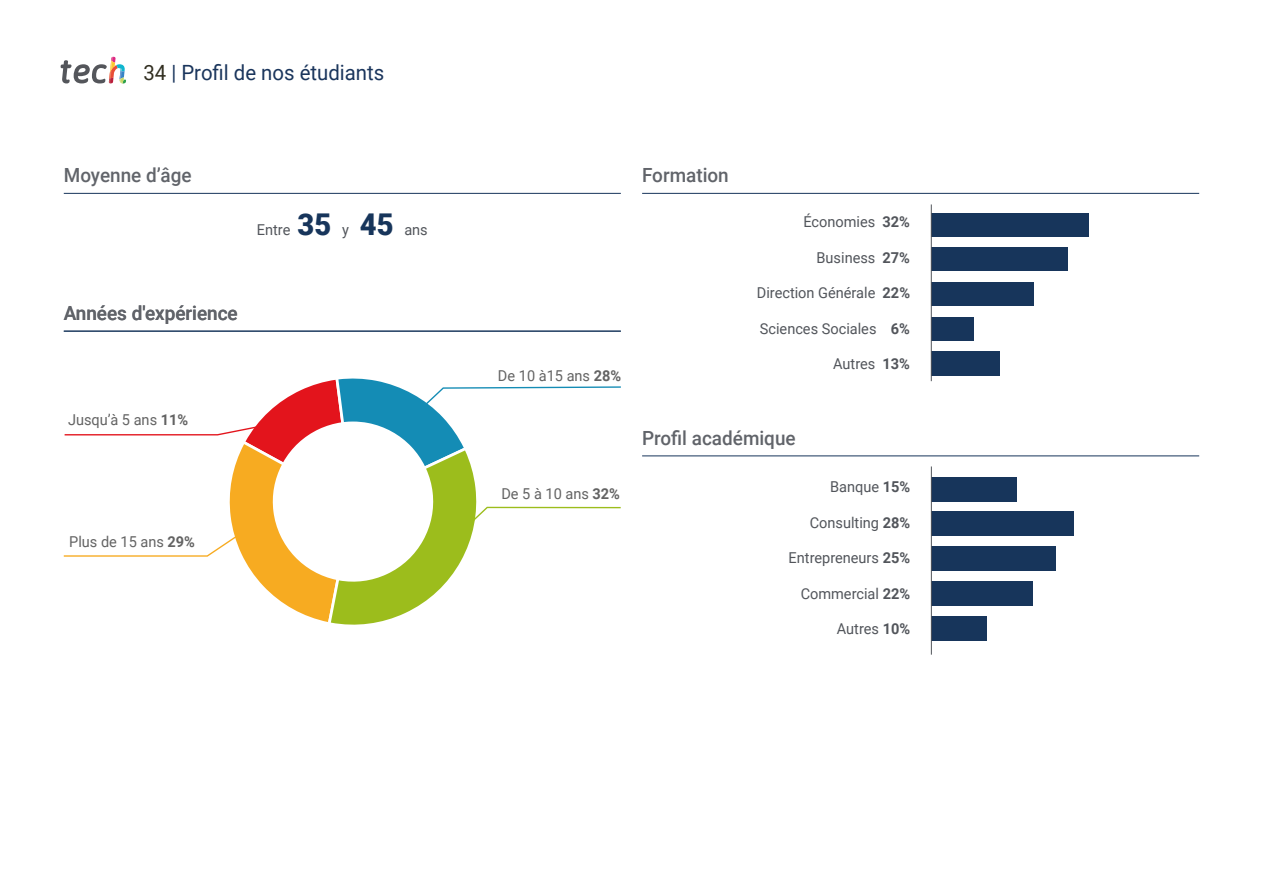
<style>
.page{position:relative;width:1263px;height:893px;background:#fff}
.page>*{position:absolute;margin:0;border:0;box-sizing:border-box;transform-origin:0 0}
.t1{font:21px "Roboto";color:#1a355c}
.t2{font:500 19.5px "Roboto";color:#61646a}
.t3{font:15px "Roboto";color:#52555b}
.t4{font:15px "Roboto";color:#636363}
.s1{color:#312e20}
.s2{font-weight:900;font-size:30px;color:#17355b}
.s3{font-weight:700}
</style>
<div class="page">
<hr style="left:64px;top:193px;width:557px;height:1px;background:#17355b">
<hr style="left:642px;top:455px;width:557px;height:1px;background:#17355b">
<div style="left:931px;top:477px;width:85px;height:24px;background:#17355b"></div>
<div style="left:931px;top:512px;width:143px;height:24px;background:#17355b"></div>
<div style="left:931px;top:546px;width:125px;height:25px;background:#17355b"></div>
<div style="left:931px;top:581px;width:102px;height:25px;background:#17355b"></div>
<div style="left:931px;top:616px;width:55px;height:25px;background:#17355b"></div>
<hr style="left:931px;top:466px;width:1px;height:189px;background:#52555b">
<hr style="left:642px;top:193px;width:557px;height:1px;background:#17355b">
<div style="left:931px;top:213px;width:158px;height:23px;background:#17355b"></div>
<div style="left:931px;top:247px;width:136px;height:24px;background:#17355b"></div>
<div style="left:931px;top:282px;width:102px;height:24px;background:#17355b"></div>
<div style="left:931px;top:317px;width:43px;height:23px;background:#17355b"></div>
<div style="left:931px;top:351px;width:68px;height:25px;background:#17355b"></div>
<hr style="left:931px;top:204px;width:1px;height:177px;background:#52555b">
<svg style="left:61px;top:57px;width:65px;height:27px"></svg>
<hr style="left:64px;top:331px;width:557px;height:1px;background:#17355b">
<svg style="left:64px;top:378px;width:557px;height:247px"></svg>
<h1 class="t1" style="left:144px;top:57px;width:242px"><span class="s1">34</span> | Profil de nos étudiants</h1>
<h2 class="t2" style="left:64px;top:161px;width:129px">Moyenne d’âge</h2>
<p class="t3" style="left:257px;top:219px;width:172px">Entre <span class="s2">35</span> y <span class="s2">45</span> ans</p>
<h2 class="t2" style="left:64px;top:300px;width:175px">Années d'expérience</h2>
<p class="t4" style="left:68px;top:409px;width:122px">Jusqu’à 5 ans <span class="s3">11%</span></p>
<p class="t4" style="left:69px;top:531px;width:127px">Plus de 15 ans <span class="s3">29%</span></p>
<p class="t4" style="left:498px;top:365px;width:125px">De 10 à15 ans <span class="s3">28%</span></p>
<p class="t4" style="left:501px;top:483px;width:120px">De 5 à 10 ans <span class="s3">32%</span></p>
<h2 class="t2" style="left:642px;top:161px;width:88px">Formation</h2>
<p class="t3" style="left:803px;top:211px;width:108px">Économies <span class="s3">32%</span></p>
<p class="t3" style="left:816px;top:247px;width:95px">Business <span class="s3">27%</span></p>
<p class="t3" style="left:757px;top:282px;width:155px">Direction Générale <span class="s3">22%</span></p>
<p class="t3" style="left:760px;top:318px;width:152px">Sciences Sociales <span class="s3">6%</span></p>
<p class="t3" style="left:833px;top:353px;width:78px">Autres <span class="s3">13%</span></p>
<h2 class="t2" style="left:642px;top:425px;width:155px">Profil académique</h2>
<p class="t3" style="left:830px;top:476px;width:82px">Banque <span class="s3">15%</span></p>
<p class="t3" style="left:810px;top:512px;width:102px">Consulting <span class="s3">28%</span></p>
<p class="t3" style="left:789px;top:547px;width:123px">Entrepreneurs <span class="s3">25%</span></p>
<p class="t3" style="left:801px;top:583px;width:111px">Commercial <span class="s3">22%</span></p>
<p class="t3" style="left:837px;top:618px;width:75px">Autres <span class="s3">10%</span></p>
</div>
